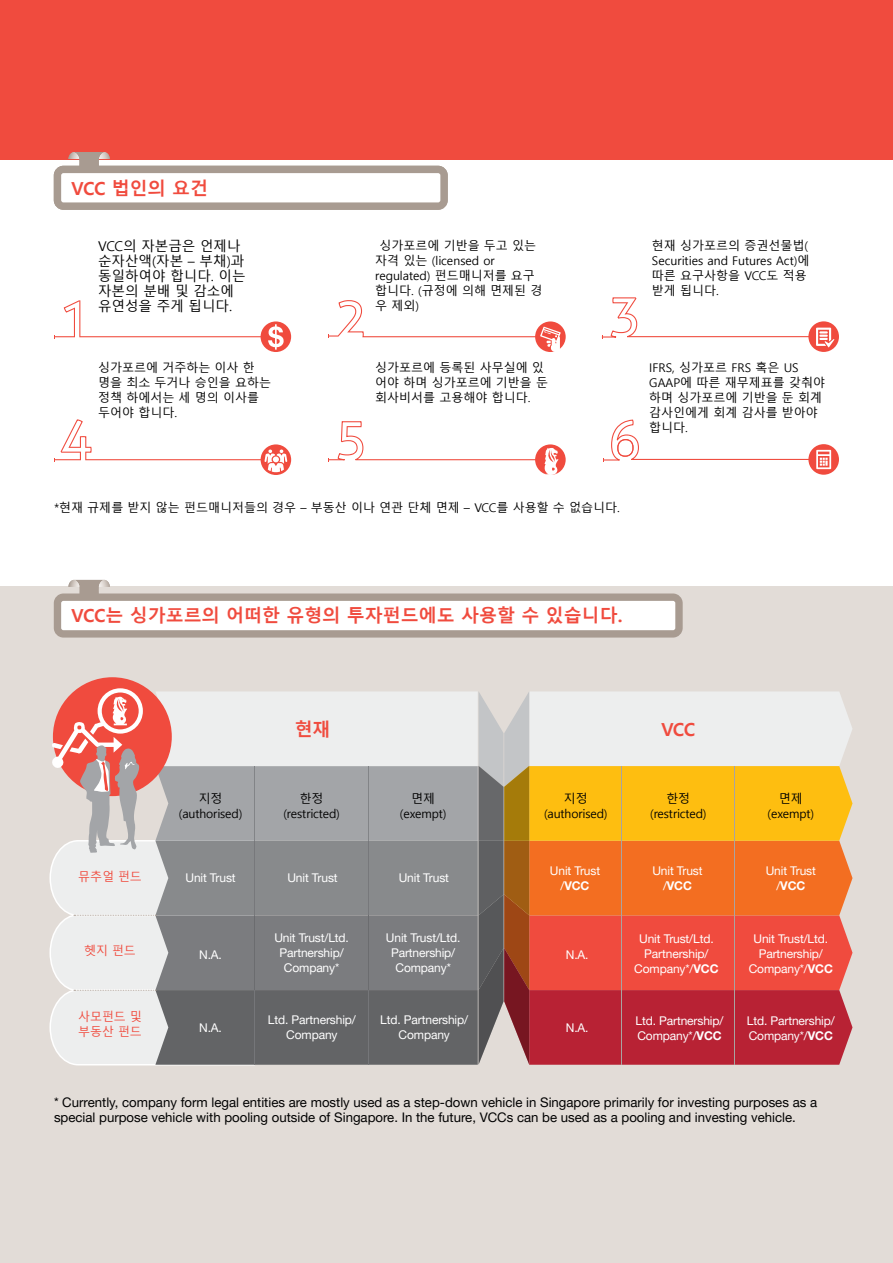
<style>
.page{position:relative;width:893px;height:1263px;background:#fff}
.page>*{position:absolute;margin:0;border:0;box-sizing:border-box;transform-origin:0 0}
.t1{font:700 18px "Malgun Gothic";color:#f04b3e}
.t2{font:13.5px/15px "Malgun Gothic";color:#000}
.t3{font:13.2px/15px "Helvetica Neue LT Pro";color:#000}
.t4{font:12px/15px "Malgun Gothic";color:#000;text-align:center}
.t5{font:12px/15px "Helvetica Neue LT Pro";letter-spacing:-.01em;color:#fff;text-align:center}
.t6{font:12px/15px "Malgun Gothic";letter-spacing:-.01em;color:#f04b3e}
.s1{font-weight:700}
</style>
<div class="page">
<div style="left:0;top:0;width:893px;height:159px;background:#f04b3e"></div>
<div style="left:0;top:587px;width:893px;height:676px;background:#e2dcd7"></div>
<div style="left:53px;top:677px;width:119px;height:119px;background:#f04b3e;border-radius:50%"></div>
<div style="left:98px;top:688px;width:45px;height:46px;border:4px solid #fff;border-radius:50%"></div>
<svg style="left:49px;top:691px;width:803px;height:375px;background:#c29581"></svg>
<svg style="left:54px;top:580px;width:629px;height:57px"></svg>
<svg style="left:54px;top:152px;width:394px;height:58px"></svg>
<div style="left:61px;top:173px;width:379px;height:29px;background:#fff;border-radius:2px"></div>
<div style="left:261px;top:321px;width:30px;height:31px;background:#f04b3e;border-radius:50%"></div>
<svg style="left:535px;top:321px;width:31px;height:31px"></svg>
<div style="left:808px;top:321px;width:31px;height:31px;background:#f04b3e;border-radius:50%"></div>
<svg style="left:261px;top:444px;width:30px;height:31px"></svg>
<svg style="left:535px;top:444px;width:31px;height:31px"></svg>
<svg style="left:329px;top:421px;width:234px;height:54px"></svg>
<svg style="left:808px;top:444px;width:31px;height:31px"></svg>
<svg style="left:54px;top:419px;width:235px;height:53px"></svg>
<svg style="left:602px;top:297px;width:235px;height:50px"></svg>
<svg style="left:603px;top:420px;width:234px;height:49px"></svg>
<svg style="left:54px;top:300px;width:235px;height:50px"></svg>
<svg style="left:329px;top:300px;width:234px;height:52px"></svg>
<h1 class="t1" style="left:71px;top:178px;width:138px">VCC 법인의 요건</h1>
<p class="t2" style="left:98px;top:238px;width:149px">VCC의 자본금은 언제나 순자산액(자본 – 부채)과 동일하여야 합니다. 이는 자본의 분배 및 감소에 유연성을 주게 됩니다.</p>
<p class="t4" style="left:98px;top:360px;width:174px;text-align:left">싱가포르에 거주하는 이사 한 명을 최소 두거나 승인을 요하는 정책 하에서는 세 명의 이사를 두어야 합니다.</p>
<p class="t4" style="left:375px;top:238px;width:169px;text-align:left;text-indent:4px">싱가포르에 기반을 두고 있는 자격 있는 (licensed or regulated) 펀드매니저를 요구 합니다. (규정에 의해 면제된 경 우 제외)</p>
<p class="t4" style="left:652px;top:238px;width:159px;text-align:left">현재 싱가포르의 증권선물법(<br>Securities and Futures Act)에 따른 요구사항을 VCC도 적용 받게 됩니다.</p>
<p class="t4" style="left:375px;top:360px;width:174px;text-align:left">싱가포르에 등록된 사무실에 있 어야 하며 싱가포르에 기반을 둔 회사비서를 고용해야 합니다.</p>
<p class="t4" style="left:649px;top:360px;width:177px;text-align:left">IFRS, 싱가포르 FRS 혹은 US<br>GAAP에 따른 재무제표를 갖춰야 하며 싱가포르에 기반을 둔 회계 감사인에게 회계 감사를 받아야 합니다.</p>
<p class="t4" style="left:54px;top:500px;width:567px">*현재 규제를 받지 않는 펀드매니저들의 경우 – 부동산 이나 연관 단체 면제 – VCC를 사용할 수 없습니다.</p>
<h1 class="t1" style="left:71px;top:605px;width:553px">VCC는 싱가포르의 어떠한 유형의 투자펀드에도 사용할 수 있습니다.</h1>
<h1 class="t1" style="left:295px;top:719px;width:37px">현재</h1>
<h1 class="t1" style="left:661px;top:719px;width:35px">VCC</h1>
<p class="t4" style="left:179px;top:791px;width:65px">지정 (authorised)</p>
<p class="t4" style="left:544px;top:791px;width:65px">지정 (authorised)</p>
<p class="t4" style="left:283px;top:791px;width:58px">한정 (restricted)</p>
<p class="t4" style="left:650px;top:791px;width:58px">한정 (restricted)</p>
<p class="t4" style="left:400px;top:791px;width:48px">면제 (exempt)</p>
<p class="t4" style="left:767px;top:791px;width:48px">면제 (exempt)</p>
<p class="t6" style="left:78px;top:869px;width:65px">뮤추얼 펀드</p>
<p class="t5" style="left:185px;top:870px;width:52px">Unit Trust</p>
<p class="t5" style="left:550px;top:863px;width:52px">Unit Trust /<span class="s1">VCC</span></p>
<p class="t5" style="left:287px;top:870px;width:52px">Unit Trust</p>
<p class="t5" style="left:652px;top:863px;width:52px">Unit Trust /<span class="s1">VCC</span></p>
<p class="t5" style="left:399px;top:870px;width:52px">Unit Trust</p>
<p class="t5" style="left:766px;top:863px;width:52px">Unit Trust /<span class="s1">VCC</span></p>
<p class="t6" style="left:84px;top:944px;width:53px">헷지 펀드</p>
<p class="t5" style="left:199px;top:947px;width:24px">N.A.</p>
<p class="t5" style="left:274px;top:930px;width:76px">Unit Trust/Ltd.<br>Partnership/<br>Company*</p>
<p class="t5" style="left:634px;top:930px;width:86px">Unit Trust/Ltd.<br>Partnership/<br>Company*/<span class="s1">VCC</span></p>
<p class="t5" style="left:749px;top:930px;width:86px">Unit Trust/Ltd.<br>Partnership/<br>Company*/<span class="s1">VCC</span></p>
<p class="t5" style="left:386px;top:930px;width:76px">Unit Trust/Ltd.<br>Partnership/<br>Company*</p>
<p class="t5" style="left:566px;top:947px;width:24px">N.A.</p>
<p class="t6" style="left:78px;top:1009px;width:65px">사모펀드 및 부동산 펀드</p>
<p class="t5" style="left:199px;top:1020px;width:24px">N.A.</p>
<p class="t5" style="left:268px;top:1012px;width:89px">Ltd. Partnership/<br>Company</p>
<p class="t5" style="left:636px;top:1013px;width:89px;text-align:left">Ltd. Partnership/<br>Company*/<span class="s1">VCC</span></p>
<p class="t5" style="left:747px;top:1013px;width:89px;text-align:left">Ltd. Partnership/<br>Company*/<span class="s1">VCC</span></p>
<p class="t5" style="left:380px;top:1012px;width:89px">Ltd. Partnership/<br>Company</p>
<p class="t5" style="left:566px;top:1020px;width:24px">N.A.</p>
<p class="t3" style="left:54px;top:1094px;width:765px">* Currently, company form legal entities are mostly used as a step-down vehicle in Singapore primarily for investing purposes as a special purpose vehicle with pooling outside of Singapore. In the future, VCCs can be used as a pooling and investing vehicle.</p>
</div>
